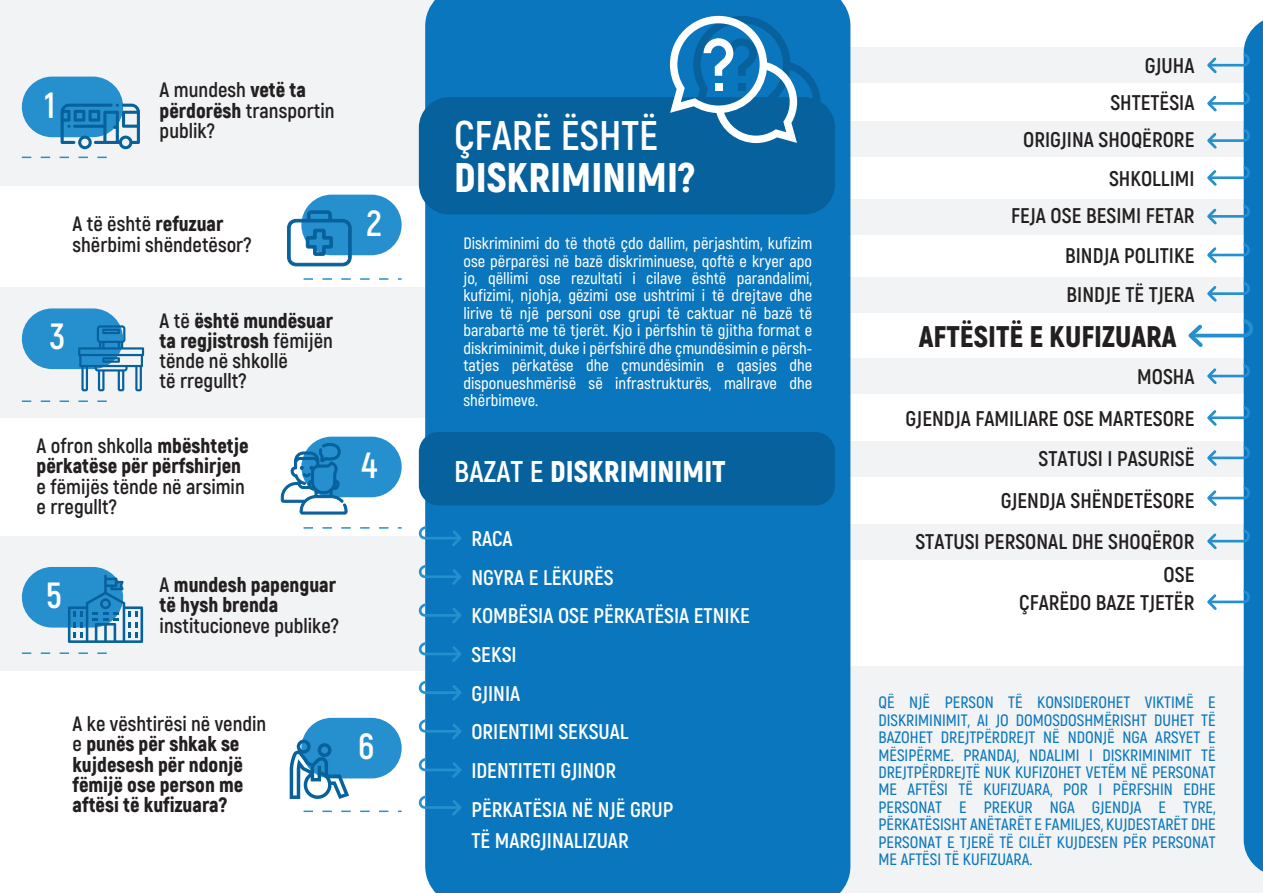
<style>
.page{position:relative;width:1263px;height:893px;background:#fff}
.page>*{position:absolute;margin:0;border:0;box-sizing:border-box;transform-origin:0 0}
.t1{font:900 41.4px "Akrobat";color:#fff}
.t2{font:700 41.4px "Akrobat";color:#fff}
.t3{font:700 36.45px "Akrobat";color:#fff}
.t4{font:900 30px "Akrobat";color:#fff}
.t5{font:900 29.85px "Akrobat";color:#231f20}
.t6{font:700 21.3px/37.5px "Akrobat";color:#231f20;text-align:right}
.t7{font:700 21.3px/38.7px "Akrobat";color:#fff}
.t8{font:700 20.7px/20.2px "Akrobat";color:#231f20}
.t9{font:900 20.7px/20.2px "Akrobat";color:#231f20}
.t10{font:600 16.5px/17.4px "Akrobat";color:#fff;text-align:justify}
.t11{font:600 16.5px/17.4px "Akrobat";color:#0976bd;text-align:justify}
.s1{font-weight:900}
.s2{font-weight:700}
</style>
<div class="page">
<div style="left:0;top:0;width:490px;height:185px;background:#f2f3f4"></div>
<div style="left:0;top:287px;width:439px;height:131px;background:#f2f3f4"></div>
<div style="left:838px;top:122px;width:425px;height:35px;background:#f2f3f4"></div>
<div style="left:838px;top:47px;width:425px;height:35px;background:#f2f3f4"></div>
<div style="left:838px;top:199px;width:425px;height:35px;background:#f2f3f4"></div>
<div style="left:838px;top:277px;width:425px;height:36px;background:#f2f3f4"></div>
<div style="left:838px;top:358px;width:425px;height:36px;background:#f2f3f4"></div>
<div style="left:838px;top:441px;width:425px;height:36px;background:#f2f3f4"></div>
<div style="left:838px;top:524px;width:425px;height:36px;background:#f2f3f4"></div>
<div style="left:0;top:536px;width:439px;height:135px;background:#f2f3f4"></div>
<div style="left:802px;top:666px;width:461px;height:227px;background:#f2f3f4"></div>
<svg style="left:304px;top:810px;width:98px;height:2px"></svg>
<div style="left:22px;top:77px;width:101px;height:60px;background:#2690cf;border-radius:30px"></div>
<div style="left:22px;top:308px;width:101px;height:61px;background:#2690cf;border-radius:30px"></div>
<div style="left:301px;top:195px;width:101px;height:60px;background:#2690cf;border-radius:30px"></div>
<svg style="left:78px;top:325px;width:66px;height:66px"></svg>
<div style="left:22px;top:567px;width:101px;height:61px;background:#2690cf;border-radius:30px"></div>
<svg style="left:61px;top:104px;width:79px;height:45px"></svg>
<svg style="left:287px;top:210px;width:65px;height:56px"></svg>
<div style="left:301px;top:437px;width:101px;height:60px;background:#2690cf;border-radius:30px"></div>
<div style="left:301px;top:718px;width:101px;height:60px;background:#2690cf;border-radius:30px"></div>
<svg style="left:68px;top:575px;width:75px;height:68px"></svg>
<svg style="left:290px;top:739px;width:59px;height:60px"></svg>
<svg style="left:280px;top:443px;width:68px;height:72px"></svg>
<svg style="left:22px;top:652px;width:85px;height:2px"></svg>
<svg style="left:22px;top:400px;width:85px;height:2px"></svg>
<svg style="left:22px;top:157px;width:85px;height:1px"></svg>
<div style="left:425px;top:0;width:425px;height:893px;background:#0976bd"></div>
<div style="left:419px;top:97px;width:416px;height:117px;background:#07619c;border-radius:30px"></div>
<div style="left:419px;top:432px;width:416px;height:73px;background:#07619c;border-radius:20px"></div>
<svg style="left:670px;top:16px;width:150px;height:127px"></svg>
<svg style="left:304px;top:278px;width:98px;height:2px"></svg>
<svg style="left:304px;top:527px;width:98px;height:2px"></svg>
<svg style="left:419px;top:526px;width:45px;height:23px"></svg>
<svg style="left:419px;top:565px;width:45px;height:22px"></svg>
<svg style="left:419px;top:603px;width:45px;height:23px"></svg>
<svg style="left:419px;top:642px;width:45px;height:23px"></svg>
<svg style="left:419px;top:681px;width:45px;height:22px"></svg>
<svg style="left:419px;top:719px;width:45px;height:23px"></svg>
<svg style="left:419px;top:758px;width:45px;height:22px"></svg>
<svg style="left:419px;top:796px;width:45px;height:22px"></svg>
<svg style="left:1184px;top:20px;width:79px;height:852px"></svg>
<h2 class="t3" style="left:44px;top:82px;width:12px">1</h2>
<p class="t8" style="left:160px;top:80px;width:176px">A mundesh <span class="s1">vetë ta përdorësh</span> transportin publik?</p>
<p class="t8" style="left:72px;top:214px;width:181px">A të është <span class="s1">refuzuar </span>shërbimi shëndetësor?</p>
<h2 class="t3" style="left:366px;top:200px;width:17px">2</h2>
<h2 class="t3" style="left:50px;top:314px;width:17px">3</h2>
<p class="t8" style="left:160px;top:310px;width:175px">A të <span class="s1">është mundësuar ta regjistrosh</span> fëmijën tënde në shkollë<br>të rregullt?</p>
<p class="t9" style="left:37px;top:436px;width:214px"><span class="s2">A ofron shkolla</span> mbështetje përkatëse për përfshirjen</p>
<p class="t8" style="left:37px;top:476px;width:210px">e fëmijës tënde në arsimin e rregullt?</p>
<h2 class="t3" style="left:361px;top:442px;width:17px">4</h2>
<h2 class="t3" style="left:46px;top:572px;width:17px">5</h2>
<p class="t9" style="left:160px;top:574px;width:178px"><span class="s2">A</span> mundesh papenguar të hysh brenda</p>
<p class="t8" style="left:160px;top:615px;width:181px">institucioneve publike?</p>
<p class="t9" style="left:72px;top:714px;width:195px"><span class="s2">A ke vështirësi në vendin e</span> punës për shkak se kujdesesh për ndonjë fëmijë ose person me aftësi të kufizuara?</p>
<h2 class="t3" style="left:358px;top:723px;width:18px">6</h2>
<h1 class="t2" style="left:454px;top:110px;width:206px">ÇFARË ËSHTË</h1>
<h1 class="t1" style="left:454px;top:150px;width:242px">DISKRIMINIMI?</h1>
<p class="t10" style="left:463px;top:235px;width:350px">Diskriminimi do të thotë çdo dallim, përjashtim, kufizim ose përparësi në bazë diskriminuese, qoftë e kryer apo jo, qëllimi ose rezultati i cilave është parandalimi, kufizimi, njohja, gëzimi ose ushtrimi i të drejtave dhe lirive të një personi ose grupi të caktuar në bazë të barabartë me të tjerët. Kjo i përfshin të gjitha format e diskriminimit, duke i përfshirë dhe çmundësimin e përsh&shy;tatjes përkatëse dhe çmundësimin e qasjes dhe disponueshmërisë së infrastrukturës, mallrave dhe shërbimeve.</p>
<h3 class="t4" style="left:454px;top:452px;width:273px"><span class="s2">BAZAT E</span> DISKRIMINIMIT</h3>
<p class="t7" style="left:471px;top:519px;width:43px">RACA</p>
<p class="t7" style="left:471px;top:558px;width:280px">NGYRA E LËKURËS<br>KOMBËSIA OSE PËRKATËSIA ETNIKE<br>SEKSI<br>GJINIA<br>ORIENTIMI SEKSUAL<br>IDENTITETI GJINOR<br>PËRKATËSIA NË NJË GRUP</p>
<p class="t7" style="left:471px;top:821px;width:159px">TË MARGJINALIZUAR</p>
<p class="t6" style="left:1011px;top:47px;width:185px">GJUHA<br>SHTETËSIA<br>ORIGJINA SHOQËRORE<br>SHKOLLIMI<br>FEJA OSE BESIMI FETAR</p>
<p class="t6" style="left:1065px;top:236px;width:131px;line-height:38.7px;text-align:left">BINDJA POLITIKE<br>BINDJE TË TJERA</p>
<h3 class="t5" style="left:919px;top:317px;width:259px">AFTËSITË E KUFIZUARA</h3>
<p class="t6" style="left:1137px;top:358px;width:59px">MOSHA</p>
<p class="t6" style="left:905px;top:398px;width:290px;line-height:41px">GJENDJA FAMILIARE OSE MARTESORE<br>STATUSI I PASURISË<br>GJENDJA SHËNDETËSORE<br>STATUSI PERSONAL DHE SHOQËROR</p>
<p class="t6" style="left:1019px;top:561px;width:177px;line-height:27.6px">OSE<br>ÇFARËDO BAZE TJETËR</p>
<p class="t11" style="left:878px;top:694px;width:339px">QË NJË PERSON TË KONSIDEROHET VIKTIMË E DISKRIMINIMIT, AI JO DOMOSDOSHMËRISHT DUHET TË BAZOHET DREJTPËRDREJT NË NDONJË NGA ARSYET E MËSIPËRME. PRANDAJ, NDALIMI I DISKRIMINIMIT TË DREJTPËRDREJTË NUK KUFIZOHET VETËM NË PERSONAT ME AFTËSI TË KUFIZUARA, POR I PËRFSHIN EDHE PERSONAT E PREKUR NGA GJENDJA E TYRE, PËRKATËSISHT ANËTARËT E FAMILJES, KUJDESTARËT DHE PERSONAT E TJERË TË CILËT KUJDESEN PËR PERSONAT ME AFTËSI TË KUFIZUARA.</p>
</div>
